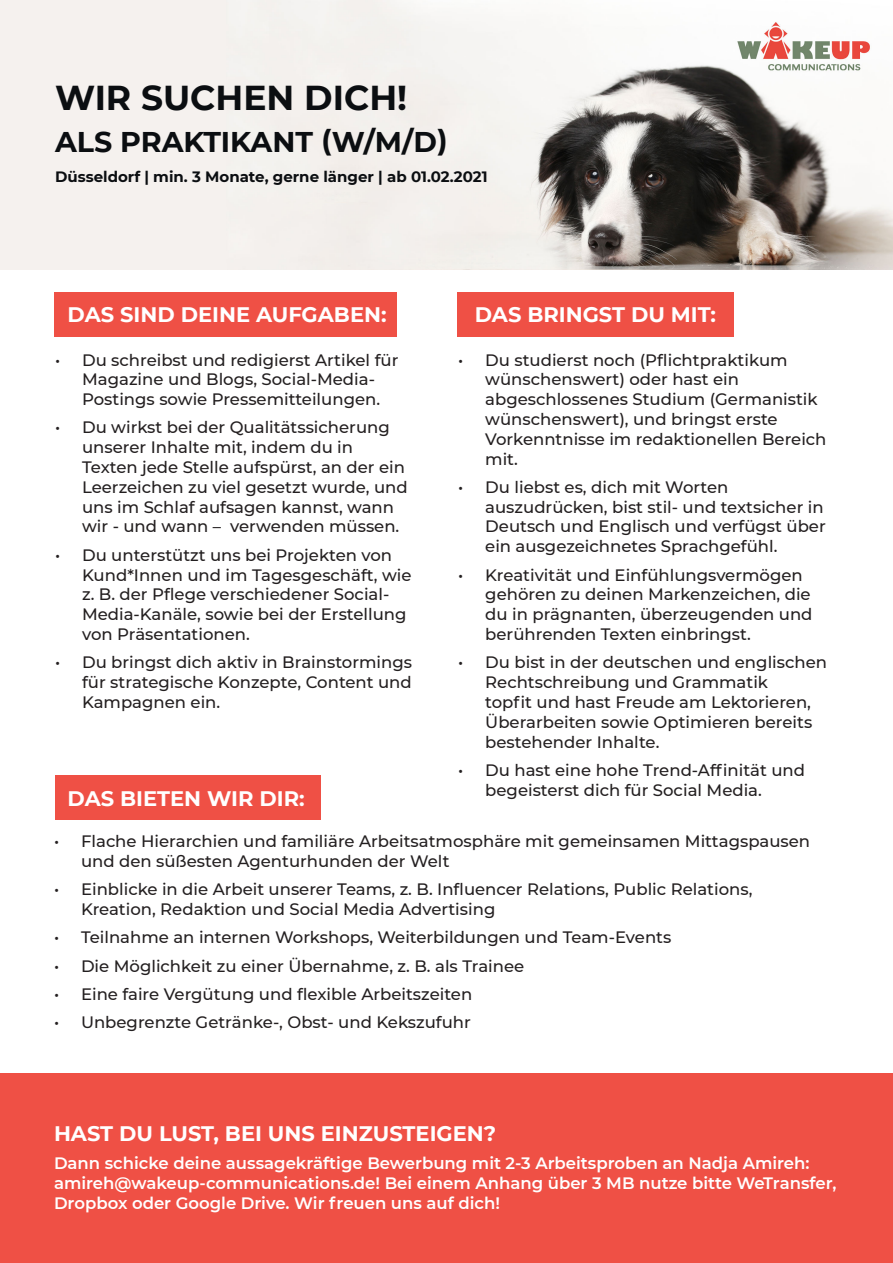
<style>
.page{position:relative;width:893px;height:1263px;background:#fff}
.page>*{position:absolute;margin:0;border:0;box-sizing:border-box;transform-origin:0 0}
.t1{font:700 34.5px "Montserrat";color:#0b0e11}
.t2{font:700 28.5px "Montserrat";color:#0b0e11}
.t3{font:700 21px "Montserrat";color:#fff}
.t4{font:500 16.5px/19.8px "Montserrat";color:#231f20}
.t5{font:600 16.5px/19.8px "Montserrat";color:#fff}
.t6{font:700 15px "Montserrat";color:#0b0e11}
</style>
<div class="page">
<img style="left:0;top:0;width:893px;height:269px">
<div style="left:55px;top:775px;width:266px;height:45px;background:#ef5045"></div>
<div style="left:457px;top:292px;width:277px;height:44px;background:#ef5045"></div>
<div style="left:54px;top:292px;width:342px;height:44px;background:#ef5045"></div>
<div style="left:0;top:1074px;width:893px;height:189px;background:#ef5045"></div>
<p class="t1" style="left:55px;top:73px;width:354px">WIR SUCHEN DICH!</p>
<p class="t2" style="left:55px;top:121px;width:394px">ALS PRAKTIKANT (W/M/D)</p>
<p class="t6" style="left:55px;top:166px;width:434px">Düsseldorf | min. 3 Monate, gerne länger | ab 01.02.2021</p>
<p class="t3" style="left:68px;top:299px;width:320px">DAS SIND DEINE AUFGABEN:</p>
<p class="t3" style="left:475px;top:299px;width:243px">DAS BRINGST DU MIT:</p>
<p class="t4" style="left:55px;top:349px;width:345px;text-align:center">• Du schreibst und redigierst Artikel für<br>Magazine und Blogs, Social-Media-<br>Postings sowie Pressemitteilungen.</p>
<p class="t4" style="left:82px;top:417px;width:327px;text-indent:-27px">• Du wirkst bei der Qualitätssicherung unserer Inhalte mit, indem du in Texten jede Stelle aufspürst, an der ein Leerzeichen zu viel gesetzt wurde, und uns im Schlaf aufsagen kannst, wann wir - und wann – verwenden müssen.</p>
<p class="t4" style="left:82px;top:544px;width:331px;text-indent:-27px">• Du unterstützt uns bei Projekten von Kund*Innen und im Tagesgeschäft, wie z. B. der Pflege verschiedener Social-Media-Kanäle, sowie bei der Erstellung von Präsentationen.</p>
<p class="t4" style="left:82px;top:652px;width:331px;text-align:justify;text-indent:-27px">• Du bringst dich aktiv in Brainstormings für strategische Konzepte, Content und Kampagnen ein.</p>
<p class="t3" style="left:68px;top:784px;width:239px">DAS BIETEN WIR DIR:</p>
<p class="t4" style="left:485px;top:349px;width:343px;text-indent:-27px">• Du studierst noch (Pflichtpraktikum wünschenswert) oder hast ein abgeschlossenes Studium (Germanistik wünschenswert), und bringst erste<br>Vorkenntnisse im redaktionellen Bereich mit.</p>
<p class="t4" style="left:485px;top:476px;width:342px;text-indent:-27px">• Du liebst es, dich mit Worten auszudrücken, bist stil- und textsicher in Deutsch und Englisch und verfügst über ein ausgezeichnetes Sprachgefühl.</p>
<p class="t4" style="left:485px;top:564px;width:329px;text-indent:-27px">• Kreativität und Einfühlungsvermögen gehören zu deinen Markenzeichen, die du in prägnanten, überzeugenden und berührenden Texten einbringst.</p>
<p class="t4" style="left:485px;top:652px;width:343px;text-indent:-27px">• Du bist in der deutschen und englischen Rechtschreibung und Grammatik<br>topfit und hast Freude am Lektorieren, Überarbeiten sowie Optimieren bereits bestehender Inhalte.</p>
<p class="t4" style="left:485px;top:759px;width:321px;text-indent:-27px">• Du hast eine hohe Trend-Affinität und begeisterst dich für Social Media.</p>
<p class="t4" style="left:81px;top:831px;width:731px;text-indent:-27px">• Flache Hierarchien und familiäre Arbeitsatmosphäre mit gemeinsamen Mittagspausen und den süßesten Agenturhunden der Welt</p>
<p class="t4" style="left:81px;top:879px;width:673px;text-indent:-27px">• Einblicke in die Arbeit unserer Teams, z. B. Influencer Relations, Public Relations,<br>Kreation, Redaktion und Social Media Advertising</p>
<p class="t4" style="left:54px;top:927px;width:619px">• Teilnahme an internen Workshops, Weiterbildungen und Team-Events</p>
<p class="t4" style="left:54px;top:955px;width:472px">• Die Möglichkeit zu einer Übernahme, z. B. als Trainee</p>
<p class="t4" style="left:54px;top:984px;width:420px">• Eine faire Vergütung und flexible Arbeitszeiten</p>
<p class="t4" style="left:54px;top:1012px;width:418px">• Unbegrenzte Getränke-, Obst- und Kekszufuhr</p>
<p class="t3" style="left:54px;top:1118px;width:444px">HAST DU LUST, BEI UNS EINZUSTEIGEN?</p>
<p class="t5" style="left:54px;top:1153px;width:784px">Dann schicke deine aussagekräftige Bewerbung mit 2-3 Arbeitsproben an Nadja Amireh: amireh@wakeup-communications.de! Bei einem Anhang über 3 MB nutze bitte WeTransfer,<br>Dropbox oder Google Drive. Wir freuen uns auf dich!</p>
</div>
